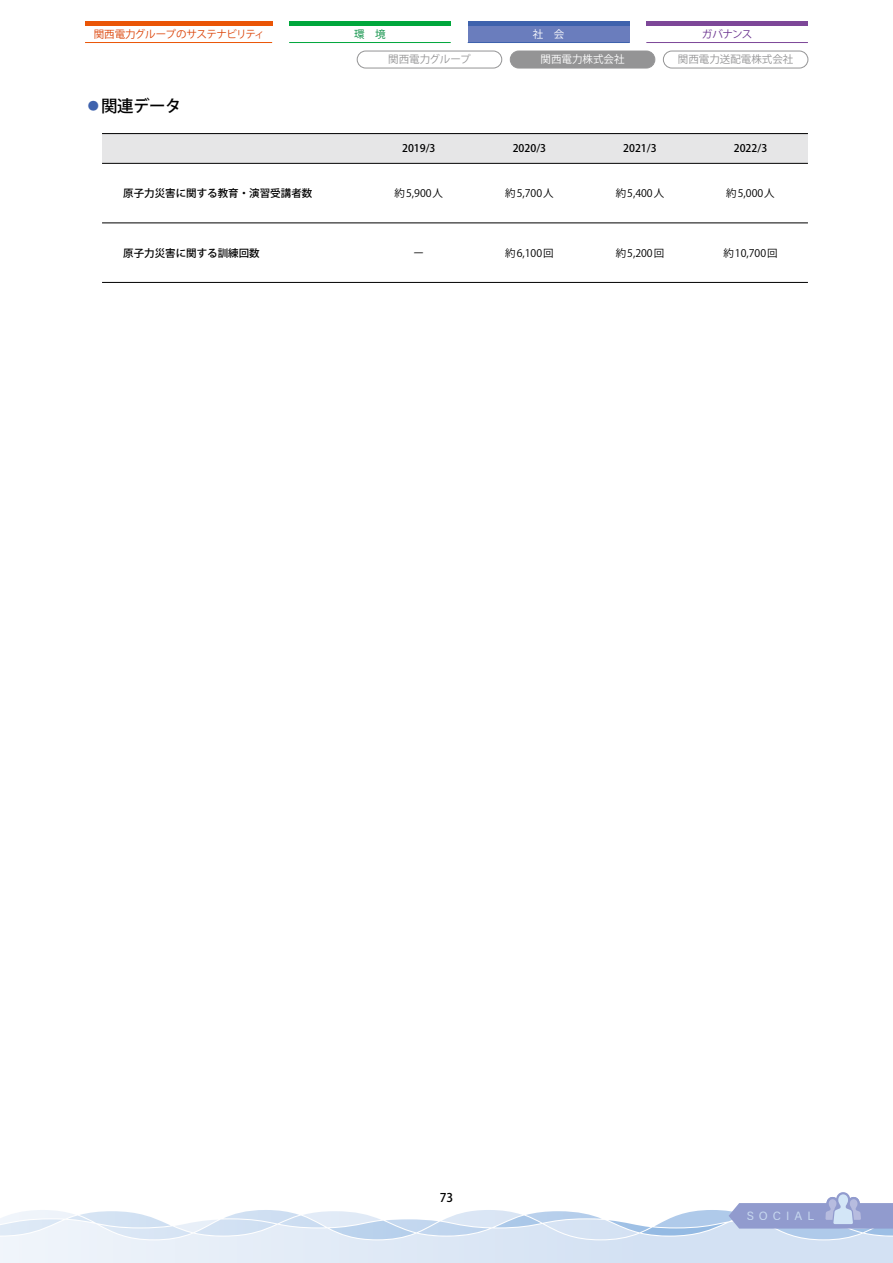
<style>
.page{position:relative;width:893px;height:1263px;background:#fff}
.page>*{position:absolute;margin:0;border:0;box-sizing:border-box;transform-origin:0 0}
.t1{font:500 16.5px "Koz Go Pr 6 N";letter-spacing:-.03em;color:#000}
.t2{font:12px "Acumin Pro";letter-spacing:.415em;color:#d3e6f7}
.t3{font:500 12px "Koz Go Pr 6 N";color:#000}
.t4{font:500 10.5px "Koz Go Pr 6 N";color:#000}
.t5{font:10.5px "Koz Go Pr 6 N";color:#000}
.t6{font:10.5px "Koz Go Pr 6 N";color:#949495}
.t7{font:10.5px "Koz Go Pr 6 N";letter-spacing:-.04em;color:#db4308}
.t8{font:10.5px "Koz Go Pr 6 N";color:#fff}
.t9{font:10.5px "Koz Go Pr 6 N";letter-spacing:-.055em;color:#69318e}
.t10{font:10.5px "Koz Go Pr 6 N";color:#008c3e}
.s1{color:#3e62ad}
</style>
<div class="page">
<div style="left:468px;top:21px;width:161px;height:22px;background:#6a7dbd"></div>
<div style="left:468px;top:21px;width:161px;height:5px;background:#3e62ad"></div>
<hr style="left:468px;top:42px;width:161px;height:1px;background:#3e62ad">
<div style="left:85px;top:21px;width:187px;height:5px;background:#ea5506"></div>
<hr style="left:85px;top:42px;width:187px;height:1px;background:#ea5506">
<div style="left:289px;top:21px;width:162px;height:5px;background:#00a73c"></div>
<hr style="left:289px;top:42px;width:162px;height:1px;background:#00a73c">
<div style="left:646px;top:21px;width:162px;height:5px;background:#7d4798"></div>
<hr style="left:646px;top:42px;width:162px;height:1px;background:#7d4798">
<svg style="left:651px;top:1192px;width:242px;height:71px"></svg>
<svg style="left:0;top:1210px;width:651px;height:53px"></svg>
<div style="left:510px;top:51px;width:145px;height:17px;background:#949495;border-radius:9px"></div>
<div style="left:510px;top:51px;width:145px;height:17px;border:1px solid #949495;border-radius:9px"></div>
<div style="left:357px;top:51px;width:145px;height:17px;border:1px solid #949495;border-radius:9px"></div>
<div style="left:663px;top:51px;width:145px;height:17px;border:1px solid #949495;border-radius:9px"></div>
<div style="left:102px;top:134px;width:706px;height:29px;background:#e6e6e7"></div>
<hr style="left:102px;top:133px;width:706px;height:1px;background:#000">
<hr style="left:102px;top:163px;width:706px;height:1px;background:#000">
<hr style="left:102px;top:223px;width:706px;height:1px;background:#000">
<hr style="left:102px;top:282px;width:706px;height:1px;background:#000">
<p class="t7" style="left:94px;top:28px;width:173px">関西電力グループのサステナビリティ</p>
<p class="t10" style="left:354px;top:28px;width:33px">環　境</p>
<p class="t8" style="left:533px;top:28px;width:33px">社　会</p>
<p class="t9" style="left:702px;top:28px;width:52px">ガバナンス</p>
<h1 class="t1" style="left:85px;top:96px;width:98px"><span class="s1">●</span>関連データ</h1>
<p class="t4" style="left:123px;top:188px;width:190px">原子力災害に関する教育・演習受講者数</p>
<p class="t4" style="left:123px;top:247px;width:138px">原子力災害に関する訓練回数</p>
<p class="t6" style="left:388px;top:54px;width:84px">関西電力グループ</p>
<p class="t8" style="left:541px;top:54px;width:85px">関西電力株式会社</p>
<p class="t6" style="left:678px;top:54px;width:117px">関西電力送配電株式会社</p>
<p class="t4" style="left:402px;top:142px;width:35px">2019/3</p>
<p class="t4" style="left:513px;top:142px;width:35px">2020/3</p>
<p class="t4" style="left:623px;top:142px;width:35px">2021/3</p>
<p class="t4" style="left:734px;top:142px;width:35px">2022/3</p>
<p class="t5" style="left:395px;top:188px;width:50px">約5,900人</p>
<p class="t5" style="left:505px;top:188px;width:50px">約5,700人</p>
<p class="t5" style="left:616px;top:188px;width:50px">約5,400人</p>
<p class="t5" style="left:726px;top:188px;width:50px">約5,000人</p>
<p class="t5" style="left:414px;top:247px;width:12px">ー</p>
<p class="t5" style="left:505px;top:247px;width:50px">約6,100回</p>
<p class="t5" style="left:616px;top:247px;width:50px">約5,200回</p>
<p class="t5" style="left:723px;top:247px;width:56px">約10,700回</p>
<p class="t3" style="left:440px;top:1191px;width:15px">73</p>
<p class="t2" style="left:747px;top:1207px;width:69px">SOCIAL</p>
</div>
